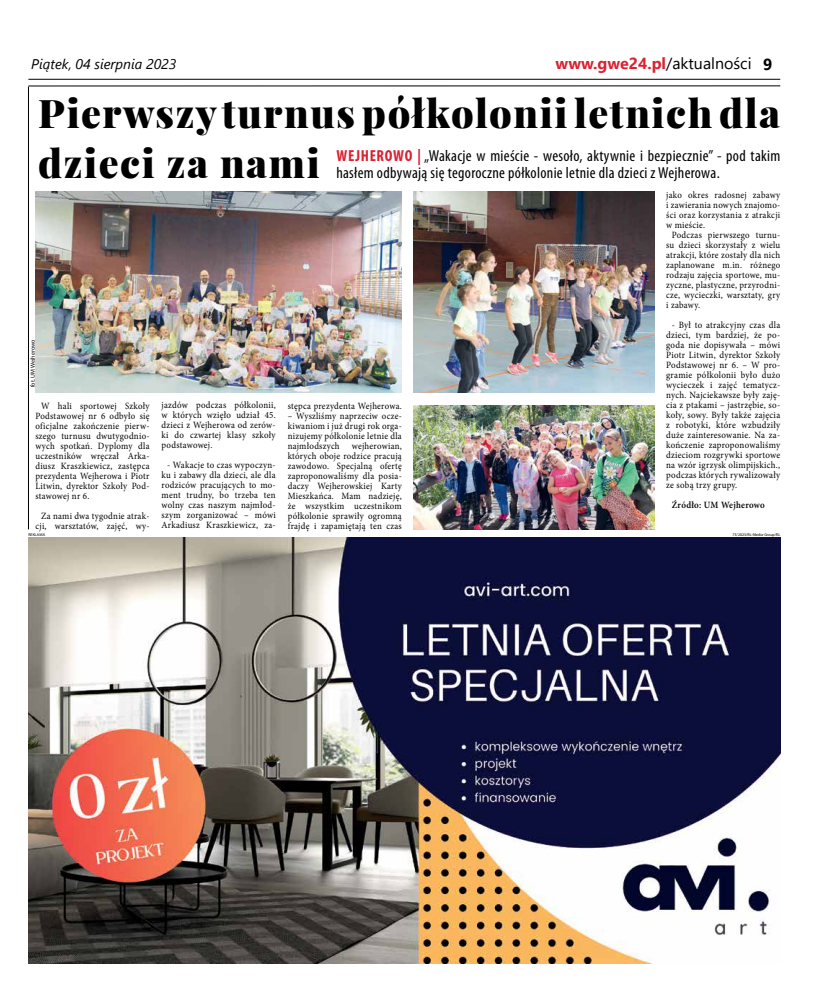
<style>
.page{position:relative;width:820px;height:993px;background:#fff}
.page>*{position:absolute;margin:0;border:0;box-sizing:border-box;transform-origin:0 0}
.t1{font:900 39.5px/50px "Playfair Display";letter-spacing:.04em;color:#000}
.t2{font:condensed 16px/17px "Myriad Pro";letter-spacing:.02em;color:#000}
.t3{font:700 16px "Segoe UI";color:#da2232}
.t4{font:italic 14px "Segoe UI";color:#000}
.t5{font:9.6px/10px "Minion Pro";letter-spacing:.03em;color:#000;text-align:justify;scale:.92 1}
.t6{font:9.6px/10px "Minion Pro";letter-spacing:.03em;color:#000;text-align:justify;scale:.93 1}
.t7{font:600 9.6px "Minion Pro";letter-spacing:.03em;color:#000;scale:.93 1}
.t8{font:6px "Myriad Pro";color:#000}
.t9{font:4px "Myriad Pro";color:#000}
.t10{font:4px "Myriad Pro";letter-spacing:.02em;color:#000}
.s1{font-weight:400;color:#000}
.s2{color:#000}
.s3{font-weight:700;color:#da2232}
</style>
<div class="page">
<hr style="left:28px;top:79px;width:752px;height:1px;background:#000">
<img style="left:28px;top:537px;width:752px;height:426px">
<hr style="left:28px;top:86px;width:752px;height:1px;background:#000">
<hr style="left:28px;top:87px;width:1px;height:442px;background:#000">
<img style="left:36px;top:191px;width:365px;height:202px">
<img style="left:413px;top:191px;width:240px;height:202px">
<img style="left:413px;top:405px;width:240px;height:124px">
<h3 class="t4" style="left:31px;top:51px;width:146px">Piątek, 04 sierpnia 2023</h3>
<h2 class="t3" style="left:555px;top:49px;width:218px">www.gwe24.pl<span class="s1">/aktualności</span> <span class="s2">9</span></h2>
<h1 class="t1" style="left:38px;top:87px;width:743px">Pierwszy turnus półkolonii letnich dla dzieci za nami</h1>
<h2 class="t2" style="left:336px;top:147px;width:445px"><span class="s3">WEJHEROWO |</span> „Wakacje w mieście - wesoło, aktywnie i bezpiecznie” - pod takim hasłem odbywają się tegoroczne półkolonie letnie dla dzieci z Wejherowa.</h2>
<p class="t5" style="left:666px;top:190px;width:125px">jako okres radosnej zabawy</p>
<p class="t5" style="left:666px;top:200px;width:125px">i zawierania nowych znajomo-</p>
<p class="t5" style="left:666px;top:210px;width:125px">ści oraz korzystania z atrakcji</p>
<p class="t5" style="left:666px;top:220px;width:44px">w mieście.</p>
<p class="t5" style="left:671px;top:230px;width:119px">Podczas pierwszego turnu-</p>
<p class="t5" style="left:666px;top:240px;width:125px">su dzieci skorzystały z wielu</p>
<p class="t5" style="left:666px;top:250px;width:125px">atrakcji, które zostały dla nich</p>
<p class="t5" style="left:666px;top:260px;width:125px">zaplanowane m.in. różnego</p>
<p class="t5" style="left:666px;top:270px;width:125px">rodzaju zajęcia sportowe, mu-</p>
<p class="t5" style="left:666px;top:280px;width:125px">zyczne, plastyczne, przyrodni-</p>
<p class="t5" style="left:666px;top:290px;width:125px">cze, wycieczki, warsztaty, gry</p>
<p class="t5" style="left:666px;top:300px;width:38px">i zabawy.</p>
<p class="t6" style="left:666px;top:320px;width:124px;text-indent:6px">- Był to atrakcyjny czas dla dzieci, tym bardziej, że po&shy;goda nie dopisywała – mówi Piotr Litwin, dyrektor Szkoły Podstawowej nr 6. – W pro&shy;gramie półkolonii było dużo wycieczek i zajęć tematycz&shy;nych. Najciekawsze były zaję&shy;cia z ptakami – jastrzębie, so&shy;koły, sowy. Były także zajęcia z robotyki, które wzbudziły duże zainteresowanie. Na za&shy;kończenie zaproponowaliśmy dzieciom rozgrywki sportowe na wzór igrzysk olimpijskich., podczas których rywalizowały ze sobą trzy grupy.</p>
<p class="t7" style="left:671px;top:498px;width:101px">Źródło: UM Wejherowo</p>
<p class="t8" style="left:29px;top:387px;width:49px;rotate:-90deg">fot. UM Wejherowo</p>
<p class="t5" style="left:161px;top:400px;width:125px">jazdów podczas półkolonii, w których wzięło udział 45. dzieci z Wejherowa od zerów&shy;ki do czwartej klasy szkoły podstawowej.</p>
<p class="t5" style="left:161px;top:460px;width:125px;text-align:center">- Wakacje to czas wypoczyn&shy;ku i zabawy dla dzieci, ale dla rodziców pracujących to mo&shy;ment trudny, bo trzeba ten wolny czas naszym najmłod&shy;szym zorganizować – mówi<br>Arkadiusz Kraszkiewicz, za-</p>
<p class="t5" style="left:35px;top:401px;width:125px;text-indent:6px">W hali sportowej Szkoły Podstawowej nr 6 odbyło się oficjalne zakończenie pierw&shy;szego turnusu dwutygodnio&shy;wych spotkań. Dyplomy dla uczestników wręczał Arka&shy;diusz Kraszkiewicz, zastępca prezydenta Wejherowa i Piotr Litwin, dyrektor Szkoły Pod&shy;stawowej nr 6.</p>
<p class="t5" style="left:35px;top:511px;width:125px;text-align:center">Za nami dwa tygodnie atrak&shy;cji, warsztatów, zajęć, wy-</p>
<p class="t5" style="left:287px;top:401px;width:125px">stępca prezydenta Wejherowa.</p>
<p class="t5" style="left:287px;top:411px;width:125px">– Wyszliśmy naprzeciw ocze&shy;kiwaniom i już drugi rok orga&shy;nizujemy półkolonie letnie dla najmłodszych</p>
<p class="t5" style="left:287px;top:441px;width:125px;text-indent:64px">wejherowian, których oboje rodzice pracują zawodowo. Specjalną ofertę zaproponowaliśmy dla posia&shy;daczy Wejherowskiej Karty Mieszkańca. Mam nadzieję, że wszystkim uczestnikom półkolonie sprawiły ogromną frajdę i zapamiętają ten czas</p>
<p class="t10" style="left:28px;top:532px;width:18px">REKLAMA</p>
<p class="t9" style="left:732px;top:532px;width:49px">73/2023/RL-Media-Group/RL</p>
</div>
